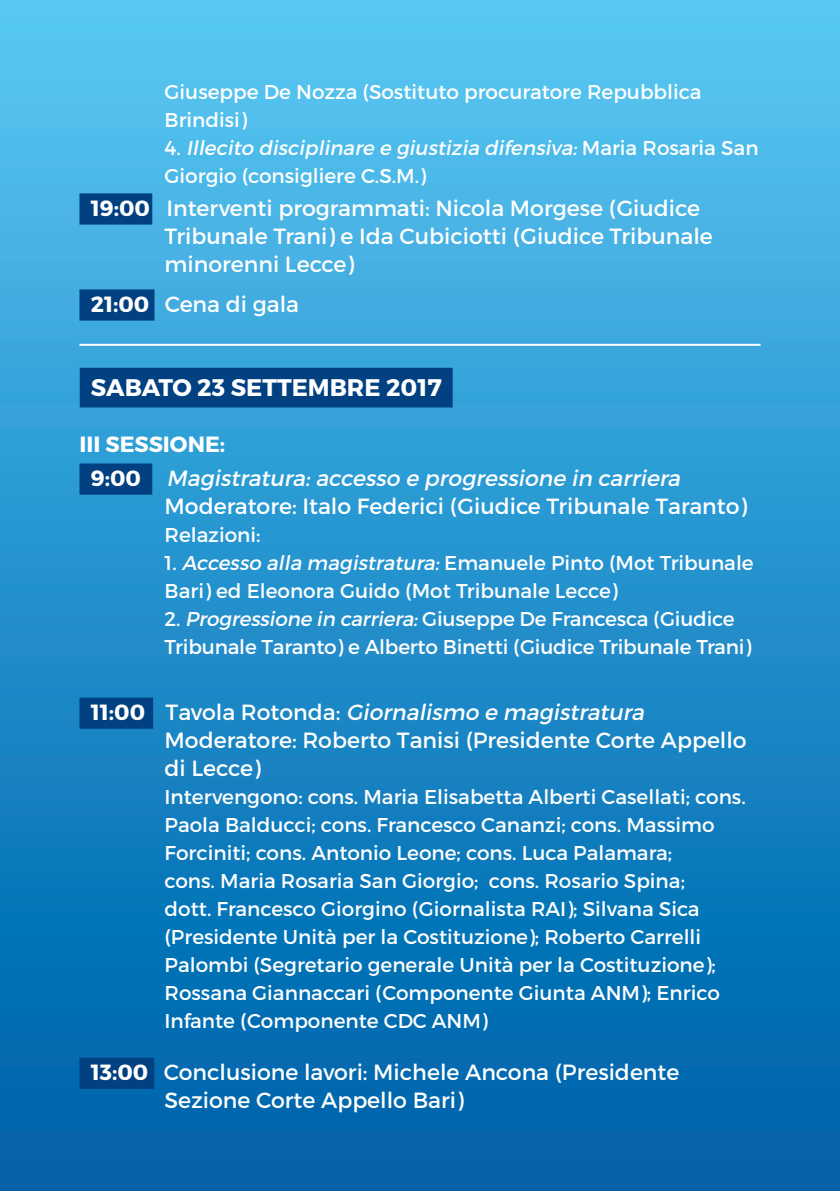
<style>
.page{position:relative;width:840px;height:1191px;background:#fff}
.page>*{position:absolute;margin:0;border:0;box-sizing:border-box;transform-origin:0 0}
.t1{font:700 24px "Montserrat";color:#fff}
.t2{font:22px/28px "Montserrat";color:#fff}
.t3{font:italic 22px "Montserrat";color:#fff}
.t4{font:700 22px "Montserrat";color:#fff}
.t5{font:20px/28px "Montserrat";color:#fff}
.s1{font-style:italic}
.s2{font-weight:700}
.s3{font-weight:700;font-style:normal}
.s4{font-style:normal}
</style>
<div class="page">
<div style="left:0;top:0;width:839px;height:1191px;background:linear-gradient(to bottom,#58c7f3,#005da7)"></div>
<div style="left:79px;top:193px;width:73px;height:32px;background:#014081"></div>
<div style="left:79px;top:289px;width:75px;height:32px;background:#014081"></div>
<hr style="left:79px;top:344px;width:681px;height:2px;background:#fff">
<div style="left:80px;top:368px;width:372px;height:39px;background:#014081"></div>
<div style="left:79px;top:463px;width:73px;height:32px;background:#014081"></div>
<div style="left:79px;top:697px;width:74px;height:32px;background:#014081"></div>
<div style="left:79px;top:1057px;width:75px;height:32px;background:#014081"></div>
<p class="t5" style="left:164px;top:78px;width:538px">Giuseppe De Nozza (Sostituto procuratore Repubblica<br>Brindisi)</p>
<p class="t5" style="left:164px;top:134px;width:595px">4 . <span class="s1">Illecito disciplinare e giustizia difensiva:</span>M a r i a R o s a r i a S a n<br>Giorgio (consigliere C.S.M.)</p>
<p class="t2" style="left:91px;top:194px;width:610px"><span class="s2">19:00</span> Interventi programmati: Nicola Morgese (Giudice</p>
<p class="t2" style="left:164px;top:222px;width:549px">Tribunale Trani) e Ida Cubiciotti (Giudice Tribunale minorenni Lecce)</p>
<p class="t2" style="left:91px;top:290px;width:210px"><span class="s2">21:00</span> Cena di gala</p>
<p class="t1" style="left:91px;top:373px;width:352px">SABATO 23 SETTEMBRE 2017</p>
<p class="t4" style="left:79px;top:431px;width:147px">III SESSIONE:</p>
<p class="t3" style="left:91px;top:465px;width:595px"><span class="s3">9 : 0 0</span> Magistratura:accesso e progressione in carriera</p>
<p class="t2" style="left:164px;top:492px;width:583px">Moderatore: Italo Federici (Giudice Tribunale Taranto)</p>
<p class="t5" style="left:164px;top:521px;width:97px">Relazioni:</p>
<p class="t5" style="left:164px;top:549px;width:590px">1. <span class="s1">Accesso alla magistratura:</span>Emanuele Pinto (Mot Tribunale<br>Bari) ed Eleonora Guido (Mot Tribunale Lecce)</p>
<p class="t5" style="left:164px;top:605px;width:588px">2. <span class="s1">Progressione in carriera:</span>Giuseppe De Francesca (Giudice<br>Tribunale Taranto) e Alberto Binetti (Giudice Tribunale Trani)</p>
<p class="t3" style="left:91px;top:699px;width:559px"><span class="s3">1 1 : 0 0</span> <span class="s4">Tavo l a R o to n d a :</span> Giornalismo e magistratura</p>
<p class="t2" style="left:164px;top:726px;width:583px">Moderatore: Roberto Tanisi (Presidente Corte Appello di Lecce)</p>
<p class="t5" style="left:164px;top:783px;width:582px">Intervengono: cons. Maria Elisabetta Alberti Casellati; cons.<br>Paola Balducci; cons. Francesco Cananzi; cons. Massimo Forciniti; cons. Antonio Leone; cons. Luca Palamara;<br>cons. Maria Rosaria San Giorgio; cons. Rosario Spina;<br>dott. Francesco Giorgino (Giornalista RAI); Silvana Sica (Presidente Unità per la Costituzione); Roberto Carrelli Palombi (Segretario generale Unità per la Costituzione); Rossana Giannaccari (Componente Giunta ANM); Enrico Infante (Componente CDC ANM)</p>
<p class="t2" style="left:91px;top:1058px;width:589px"><span class="s2">13:00</span> Conclusione lavori: Michele Ancona (Presidente</p>
<p class="t2" style="left:164px;top:1086px;width:300px">Sezione Corte Appello Bari)</p>
</div>
